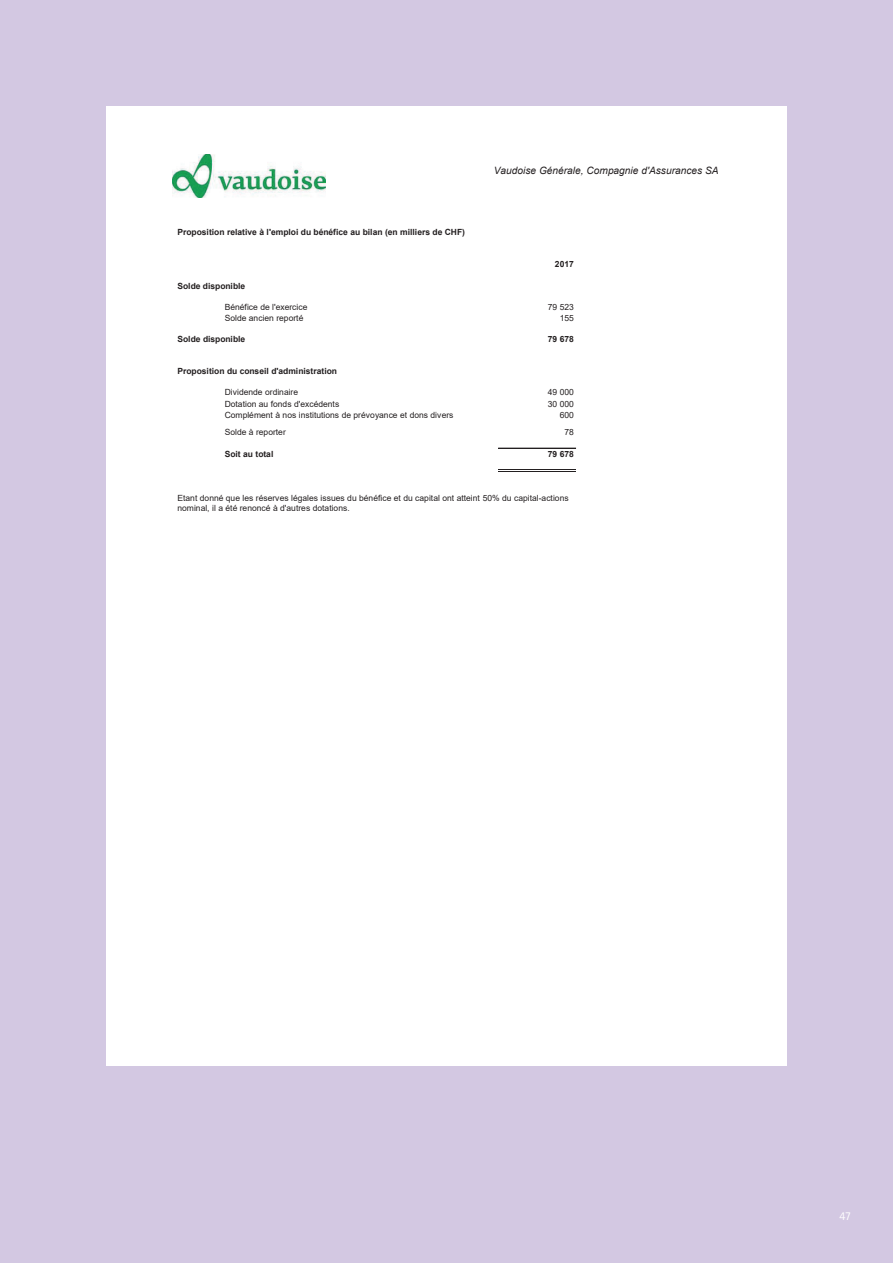
<style>
.page{position:relative;width:893px;height:1263px;background:#d3c8e2}
.page>*{position:absolute;margin:0;border:0;box-sizing:border-box;transform-origin:0 0}
.t1{font:11.25px "The Sans Semi Light Caps";color:#fff}
.t2{font:italic 10.05px "Arial";color:#231f20}
.t3{font:8.55px/10.6px "Arial";color:#231f20}
.t4{font:700 8.55px "Arial";color:#231f20}
</style>
<div class="page">
<div style="left:106px;top:106px;width:681px;height:960px;background:#fff"></div>
<img style="left:172px;top:154px;width:154px;height:43px">
<hr style="left:499px;top:448px;width:77px;height:1px;background:#231f20">
<hr style="left:499px;top:469px;width:77px;height:1px;background:#231f20">
<hr style="left:499px;top:471px;width:77px;height:1px;background:#231f20">
<p class="t4" style="left:177px;top:226px;width:289px">Proposition relative à l'emploi du bénéfice au bilan (en milliers de CHF)</p>
<p class="t2" style="left:494px;top:164px;width:226px">Vaudoise Générale, Compagnie d'Assurances SA</p>
<p class="t4" style="left:555px;top:258px;width:20px">2017</p>
<p class="t4" style="left:177px;top:280px;width:69px">Solde disponible</p>
<p class="t3" style="left:225px;top:302px;width:84px">Bénéfice de l'exercice</p>
<p class="t3" style="left:548px;top:302px;width:28px">79 523</p>
<p class="t3" style="left:225px;top:312px;width:80px">Solde ancien reporté</p>
<p class="t3" style="left:560px;top:312px;width:16px">155</p>
<p class="t4" style="left:177px;top:333px;width:69px">Solde disponible</p>
<p class="t4" style="left:548px;top:333px;width:28px">79 678</p>
<p class="t4" style="left:177px;top:365px;width:161px">Proposition du conseil d'administration</p>
<p class="t3" style="left:225px;top:387px;width:75px">Dividende ordinaire</p>
<p class="t3" style="left:548px;top:387px;width:28px">49 000</p>
<p class="t3" style="left:225px;top:399px;width:116px">Dotation au fonds d'excédents</p>
<p class="t3" style="left:548px;top:399px;width:28px">30 000</p>
<p class="t3" style="left:225px;top:409px;width:230px">Complément à nos institutions de prévoyance et dons divers</p>
<p class="t3" style="left:560px;top:409px;width:16px">600</p>
<p class="t3" style="left:225px;top:427px;width:63px">Solde à reporter</p>
<p class="t3" style="left:564px;top:427px;width:11px">78</p>
<p class="t4" style="left:225px;top:448px;width:50px">Soit au total</p>
<p class="t4" style="left:548px;top:448px;width:28px">79 678</p>
<p class="t3" style="left:177px;top:492px;width:393px">Etant donné que les réserves légales issues du bénéfice et du capital ont atteint 50% du capital-actions nominal, il a été renoncé à d'autres dotations.</p>
<h1 class="t1" style="left:839px;top:1207px;width:13px">47</h1>
</div>
